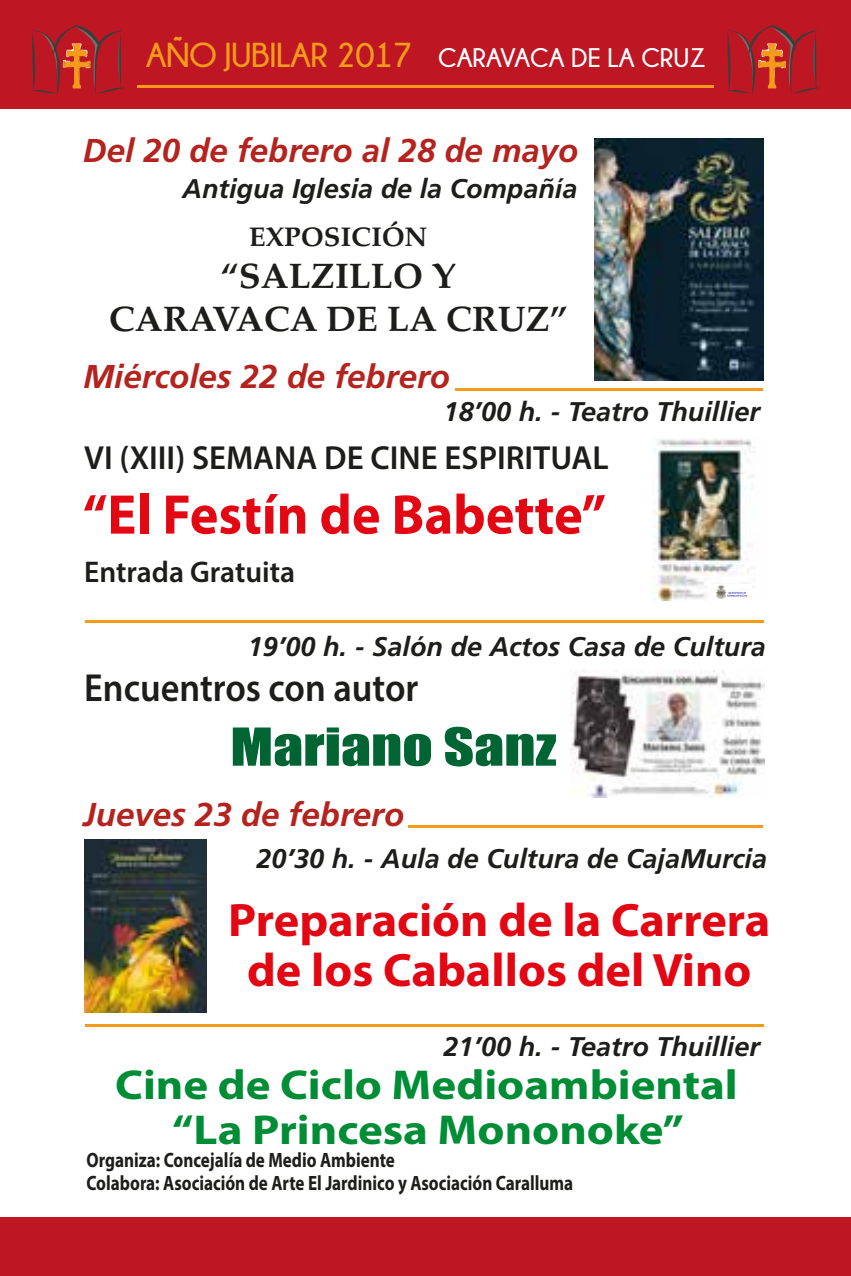
<style>
.page{position:relative;width:851px;height:1276px;background:#fff}
.page>*{position:absolute;margin:0;border:0;box-sizing:border-box;transform-origin:0 0}
.t1{font:700 56.4px "Myriad Pro";color:#e30613;scale:.96 1}
.t2{font:48.3px "Impact";color:#006533;scale:1.24 1}
.t3{font:700 47.1px/49.8px "Myriad Pro";color:#e30613;text-align:center}
.t4{font:700 42px/44.4px "Myriad Pro";color:#008d36;text-align:center;scale:1.12 1}
.t5{font:600 39.3px "Myriad Pro";color:#1d1d1b;scale:.93 1}
.t6{font:700 35.4px/42.6px "Palatino";color:#1d1d1b;text-align:center}
.t7{font:600 33.3px "Myriad Pro";color:#1d1d1b}
.t8{font:italic 700 33px "Frutiger LT Std";color:#b5231e}
.t9{font:600 30px "Myriad Pro";color:#1d1d1b}
.t10{font:italic 700 27px "Frutiger LT Std";color:#1d1d1b}
.t11{font:700 27px "Palatino";color:#1d1d1b}
.t12{font:700 26.7px "Champagne&Limousines";color:#fff}
.t13{font:700 20.7px/22.5px "Myriad Pro";color:#1d1d1b;scale:.82 1}
.s1{font-size:34.5px;color:#f49c1a}
</style>
<div class="page">
<div style="left:0;top:1217px;width:850px;height:59px;background:#be1622"></div>
<div style="left:0;top:0;width:850px;height:108px;background:#be1622"></div>
<svg style="left:726px;top:25px;width:93px;height:70px"></svg>
<svg style="left:31px;top:25px;width:93px;height:70px"></svg>
<hr style="left:137px;top:85px;width:576px;height:3px;background:#f49c1a">
<hr style="left:85px;top:620px;width:678px;height:2px;background:#f49c1a">
<hr style="left:408px;top:825px;width:355px;height:3px;background:#f49c1a">
<hr style="left:85px;top:1024px;width:678px;height:3px;background:#f49c1a">
<hr style="left:455px;top:388px;width:308px;height:2px;background:#f49c1a">
<img style="left:570px;top:671px;width:194px;height:126px">
<img style="left:652px;top:438px;width:103px;height:163px">
<hr style="left:707px;top:584px;width:44px;height:4px;background:#fff">
<img style="left:715px;top:585px;width:11px;height:14px">
<svg style="left:726px;top:592px;width:21px;height:4px"></svg>
<img style="left:85px;top:839px;width:122px;height:173px">
<img style="left:594px;top:138px;width:169px;height:242px">
<p class="t12" style="left:146px;top:43px;width:560px"><span class="s1">AÑO JUBILAR 2017</span> CARAVACA DE LA CRUZ</p>
<p class="t8" style="left:83px;top:131px;width:497px">Del 20 de febrero al 28 de mayo</p>
<p class="t10" style="left:182px;top:173px;width:396px">Antigua Iglesia de la Compañía</p>
<p class="t11" style="left:249px;top:213px;width:180px">EXPOSICIÓN</p>
<h3 class="t6" style="left:109px;top:254px;width:460px">“SALZILLO Y<br>CARAVACA DE LA CRUZ”</h3>
<p class="t8" style="left:83px;top:357px;width:368px">Miércoles 22 de febrero</p>
<p class="t10" style="left:443px;top:395px;width:318px">18’00 h. - Teatro Thuillier</p>
<p class="t7" style="left:84px;top:437px;width:526px">VI (XIII) SEMANA DE CINE ESPIRITUAL</p>
<h1 class="t1" style="left:83px;top:478px;width:546px">“El Festín de Babette”</h1>
<p class="t9" style="left:84px;top:552px;width:212px">Entrada Gratuita</p>
<p class="t10" style="left:248px;top:631px;width:519px">19’00 h. - Salón de Actos Casa de Cultura</p>
<h3 class="t5" style="left:84px;top:663px;width:361px">Encuentros con autor</h3>
<h2 class="t2" style="left:230px;top:709px;width:264px">Mariano Sanz</h2>
<p class="t8" style="left:83px;top:795px;width:322px">Jueves 23 de febrero</p>
<p class="t10" style="left:256px;top:843px;width:512px">20’30 h. - Aula de Cultura de CajaMurcia</p>
<h3 class="t3" style="left:228px;top:893px;width:543px">Preparación de la Carrera de los Caballos del Vino</h3>
<p class="t10" style="left:443px;top:1030px;width:318px">21’00 h. - Teatro Thuillier</p>
<h3 class="t4" style="left:115px;top:1061px;width:557px">Cine de Ciclo Medioambiental “La Princesa Mononoke”</h3>
<p class="t13" style="left:86px;top:1148px;width:595px">Organiza: Concejalía de Medio Ambiente<br>Colabora: Asociación de Arte El Jardinico y Asociación Caralluma</p>
</div>
